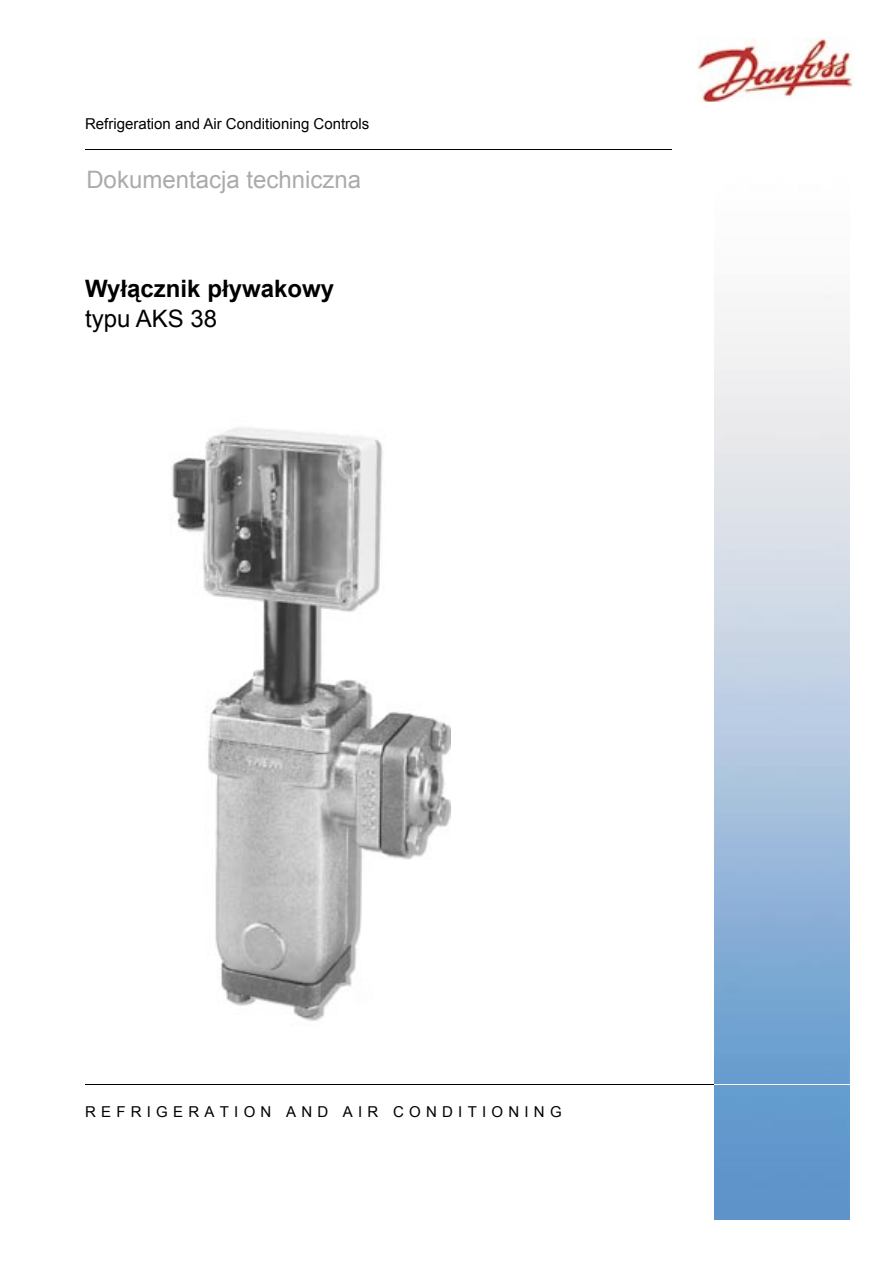
<style>
.page{position:relative;width:893px;height:1263px;background:#fff}
.page>*{position:absolute;margin:0;border:0;box-sizing:border-box;transform-origin:0 0}
.t1{font:24px "Arial";color:#ababab}
.t2{font:700 24px "Arial";color:#000}
.t3{font:24px "Arial";color:#000}
.t4{font:15px "Arial";color:#000}
.t5{font:15px "Arial";letter-spacing:.35em;color:#000}
</style>
<div class="page">
<img style="left:714px;top:321px;width:135px;height:898px">
<hr style="left:85px;top:149px;width:587px;height:1px;background:#000">
<hr style="left:85px;top:1084px;width:629px;height:1px;background:#000">
<hr style="left:714px;top:1084px;width:147px;height:1px;background:#fff">
<img style="left:697px;top:38px;width:157px;height:63px">
<img style="left:172px;top:427px;width:278px;height:594px">
<p class="t4" style="left:85px;top:113px;width:286px">Refrigeration and Air Conditioning Controls</p>
<h1 class="t1" style="left:86px;top:163px;width:276px">Dokumentacja techniczna</h1>
<h1 class="t2" style="left:85px;top:272px;width:250px">Wyłącznik pływakowy</h1>
<h1 class="t3" style="left:85px;top:302px;width:134px">typu AKS 38</h1>
<p class="t5" style="left:85px;top:1102px;width:478px">REFRIGERATION AND AIR CONDITIONING</p>
</div>
